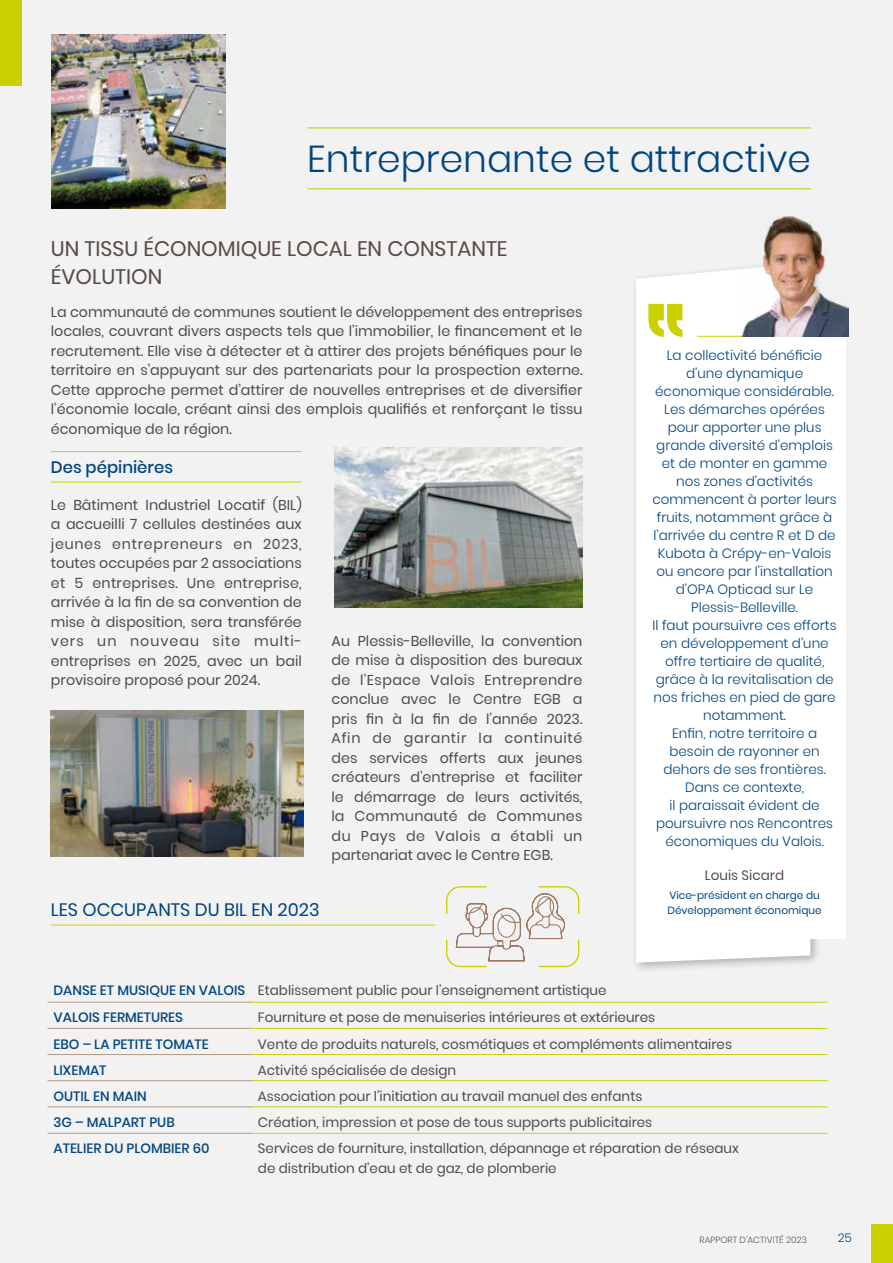
<style>
.page{position:relative;width:893px;height:1263px;background:#f2f2f3}
.page>*{position:absolute;margin:0;border:0;box-sizing:border-box;transform-origin:0 0}
.t1{font:300 37.5px "Poppins";color:#00457f}
.t2{font:21px/28.5px "Poppins";color:#574a44}
.t3{font:18px "Poppins";color:#00457f}
.t4{font:500 16.5px "Poppins";color:#00457f}
.t5{font:14.25px/19.5px "Poppins";color:#4b4b4d;text-align:justify}
.t6{font:300 13.5px/18px "Poppins";color:#00457f;text-align:center}
.t7{font:13.5px/27.8px "Poppins";color:#4b4b4d}
.t8{font:500 13.5px "Poppins";color:#00457f}
.t9{font:13.5px "Poppins";color:#574a44}
.t10{font:300 12px "Poppins";color:#00457f}
.t11{font:10.5px/15px "Poppins";color:#00457f}
.t12{font:300 9px "Poppins";color:#58585a}
.s1{font-weight:500;color:#00457f}
</style>
<div class="page">
<div style="left:0;top:0;width:21px;height:85px;background:#c9d200"></div>
<div style="left:872px;top:1225px;width:21px;height:38px;background:#c9d200"></div>
<hr style="left:51px;top:925px;width:384px;height:1px;background:#c9d200">
<svg style="left:446px;top:886px;width:133px;height:81px"></svg>
<hr style="left:252px;top:1002px;width:575px;height:1px;background:#c9d200">
<hr style="left:252px;top:1028px;width:575px;height:1px;background:#c9d200">
<hr style="left:252px;top:1054px;width:575px;height:1px;background:#c9d200">
<hr style="left:252px;top:1080px;width:575px;height:1px;background:#c9d200">
<hr style="left:252px;top:1106px;width:575px;height:1px;background:#c9d200">
<hr style="left:252px;top:1133px;width:575px;height:1px;background:#c9d200">
<hr style="left:48px;top:1002px;width:204px;height:1px;background:#b29983">
<hr style="left:48px;top:1028px;width:204px;height:1px;background:#b29983">
<hr style="left:48px;top:1054px;width:204px;height:1px;background:#b29983">
<hr style="left:48px;top:1080px;width:204px;height:1px;background:#b29983">
<hr style="left:48px;top:1106px;width:204px;height:1px;background:#b29983">
<hr style="left:48px;top:1133px;width:204px;height:1px;background:#b29983">
<hr style="left:51px;top:451px;width:251px;height:1px;background:#c9d200">
<hr style="left:51px;top:482px;width:251px;height:1px;background:#c9d200">
<img style="left:51px;top:34px;width:174px;height:174px">
<hr style="left:307px;top:128px;width:504px;height:1px;background:#c9d200">
<hr style="left:307px;top:188px;width:504px;height:1px;background:#c9d200">
<div style="left:631px;top:257px;width:191px;height:717px;background:#000;opacity:.28"></div>
<svg style="left:636px;top:262px;width:174px;height:701px;fill:#fff"></svg>
<div style="left:643px;top:337px;width:203px;height:602px;background:#fff"></div>
<hr style="left:697px;top:336px;width:152px;height:1px;background:#c9d200">
<svg style="left:648px;top:304px;width:34px;height:33px"></svg>
<img style="left:736px;top:216px;width:113px;height:120px">
<img style="left:51px;top:711px;width:253px;height:146px">
<img style="left:335px;top:448px;width:247px;height:160px">
<h1 class="t1" style="left:307px;top:137px;width:505px">Entreprenante et attractive</h1>
<h2 class="t2" style="left:51px;top:234px;width:458px">UN TISSU ÉCONOMIQUE LOCAL EN CONSTANTE<br>ÉVOLUTION</h2>
<p class="t5" style="left:51px;top:302px;width:533px">La communauté de communes soutient le développement des entreprises locales, couvrant divers aspects tels que l’immobilier, le financement et le recrutement. Elle vise à détecter et à attirer des projets bénéfiques pour le territoire en s’appuyant sur des partenariats pour la prospection externe.<br>Cette approche permet d’attirer de nouvelles entreprises et de diversifier l’économie locale, créant ainsi des emplois qualifiés et renforçant le tissu économique de la région.</p>
<p class="t4" style="left:51px;top:458px;width:124px">Des pépinières</p>
<p class="t5" style="left:51px;top:495px;width:253px">Le Bâtiment Industriel Locatif (BIL) a accueilli 7 cellules destinées aux jeunes entrepreneurs en 2023, toutes occupées par 2 associations et 5 entreprises. Une entreprise, arrivée à la fin de sa convention de mise à disposition, sera transférée vers un nouveau site multi&shy;entreprises en 2025, avec un bail provisoire proposé pour 2024.</p>
<p class="t5" style="left:332px;top:631px;width:252px">Au Plessis-Belleville, la convention de mise à disposition des bureaux de l’Espace Valois Entreprendre conclue avec le Centre EGB a pris fin à la fin de l’année 2023.<br>Afin de garantir la continuité des services offerts aux jeunes créateurs d’entreprise et faciliter le démarrage de leurs activités, la Communauté de Communes du Pays de Valois a établi un partenariat avec le Centre EGB.</p>
<p class="t3" style="left:51px;top:899px;width:270px">LES OCCUPANTS DU BIL EN 2023</p>
<p class="t6" style="left:652px;top:346px;width:186px">La collectivité bénéficie d’une dynamique économique considérable.<br>Les démarches opérées pour apporter une plus grande diversité d’emplois et de monter en gamme nos zones d’activités commencent à porter leurs fruits, notamment grâce à l’arrivée du centre R et D de<br>Kubota à Crépy-en-Valois ou encore par l’installation d’OPA Opticad sur Le<br>Plessis-Belleville.<br>Il faut poursuivre ces efforts en développement d’une offre tertiaire de qualité, grâce à la revitalisation de nos friches en pied de gare notamment.<br>Enfin, notre territoire a besoin de rayonner en dehors de ses frontières.<br>Dans ce contexte,<br>il paraissait évident de poursuivre nos Rencontres économiques du Valois.</p>
<p class="t9" style="left:705px;top:867px;width:81px">Louis Sicard</p>
<p class="t11" style="left:668px;top:888px;width:156px">Vice-président en charge du<br>Développement économique</p>
<p class="t7" style="left:54px;top:976px;width:555px"><span class="s1">DANSE ET MUSIQUE EN VALOIS</span> Etablissement public pour l’enseignement artistique<br><span class="s1">VALOIS FERMETURES</span></p>
<p class="t7" style="left:258px;top:1004px;width:399px">Fourniture et pose de menuiseries intérieures et extérieures</p>
<p class="t8" style="left:54px;top:1036px;width:157px">EBO – LA PETITE TOMATE</p>
<p class="t7" style="left:258px;top:1030px;width:476px">Vente de produits naturels, cosmétiques et compléments alimentaires</p>
<p class="t8" style="left:54px;top:1062px;width:55px">LIXEMAT</p>
<p class="t7" style="left:258px;top:1056px;width:200px">Activité spécialisée de design</p>
<p class="t8" style="left:54px;top:1088px;width:95px">OUTIL EN MAIN</p>
<p class="t7" style="left:258px;top:1082px;width:386px">Association pour l’initiation au travail manuel des enfants</p>
<p class="t8" style="left:54px;top:1114px;width:123px">3G – MALPART PUB</p>
<p class="t7" style="left:258px;top:1108px;width:396px">Création, impression et pose de tous supports publicitaires</p>
<p class="t8" style="left:54px;top:1141px;width:158px">ATELIER DU PLOMBIER 60</p>
<p class="t7" style="left:258px;top:1139px;width:482px;line-height:19.5px">Services de fourniture, installation, dépannage et réparation de réseaux de distribution d’eau et de gaz, de plomberie</p>
<p class="t12" style="left:699px;top:1234px;width:109px">RAPPORT D’ACTIVITÉ 2023</p>
<p class="t10" style="left:838px;top:1230px;width:16px">25</p>
</div>
